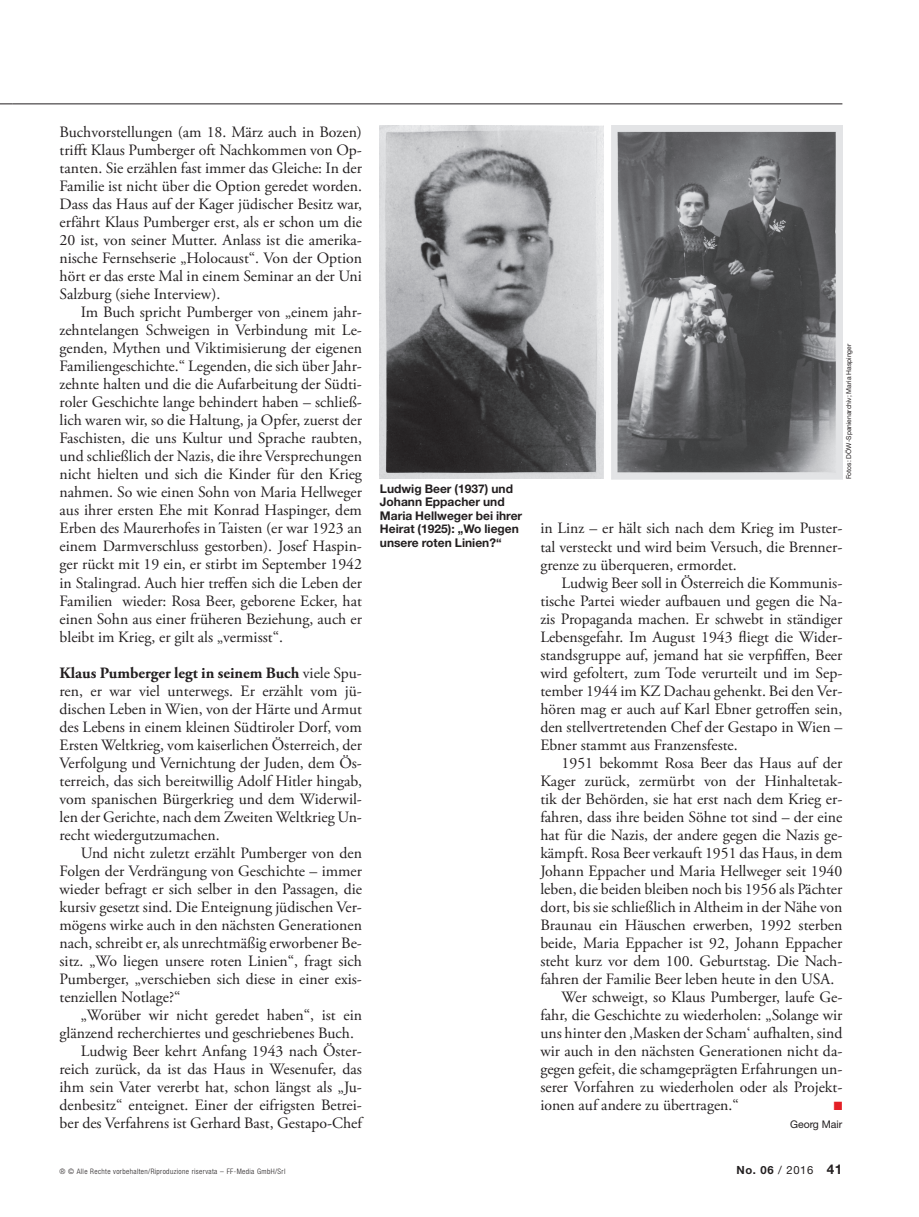
<style>
.page{position:relative;width:919px;height:1217px;background:#fff}
.page>*{position:absolute;margin:0;border:0;box-sizing:border-box;transform-origin:0 0}
.t1{font:15.75px/18px "Adobe Garamond Pro";color:#231f20;text-align:justify}
.t2{font:700 12px/13.5px "Helvetica Neue LT Std";color:#231f20}
.t3{font:12px "Zapf Dingbats ITC";color:#e41f25;scale:.95 1}
.t4{font:700 11.25px "Helvetica Neue LT Std";color:#231f20}
.t5{font:10.5px "Helvetica Neue LT Std";color:#231f20}
.t6{font:300 condensed 7.5px "Helvetica Neue LT Std";letter-spacing:.05em;color:#231f20}
.t7{font:6.75px "Helvetica Neue LT Std";color:#231f20}
.s1{font-weight:700}
.s2{font-weight:400}
.s3{font-size:13.5px}
</style>
<div class="page">
<svg style="left:0;top:103px;width:13px;height:1px"></svg>
<hr style="left:13px;top:103px;width:829px;height:1px;background:#231f20">
<img style="left:380px;top:125px;width:223px;height:353px">
<img style="left:612px;top:125px;width:230px;height:354px">
<p class="t1" style="left:60px;top:124px;width:304px">Buchvorstellungen (am 18. März auch in Bozen) trifft Klaus Pumberger oft Nachkommen von Op&shy;tanten. Sie erzählen fast immer das Gleiche: In der Familie ist nicht über die Option geredet worden.<br>Dass das Haus auf der Kager jüdischer Besitz war, erfährt Klaus Pumberger erst, als er schon um die 20 ist, von seiner Mutter. Anlass ist die amerika&shy;nische Fernsehserie „Holocaust“. Von der Option hört er das erste Mal in einem Seminar an der Uni Salzburg (siehe Interview).</p>
<p class="t1" style="left:60px;top:304px;width:304px;text-indent:21px">Im Buch spricht Pumberger von „einem jahr&shy;zehntelangen Schweigen in Verbindung mit Le&shy;genden, Mythen und Viktimisierung der eigenen Familiengeschichte.“ Legenden, die sich über Jahr&shy;zehnte halten und die die Aufarbeitung der Südti&shy;roler Geschichte lange behindert haben – schließ&shy;lich waren wir, so die Haltung, ja Opfer, zuerst der Faschisten, die uns Kultur und Sprache raubten, und schließlich der Nazis, die ihre Versprechungen nicht hielten und sich die Kinder für den Krieg nahmen. So wie einen Sohn von Maria Hellweger aus ihrer ersten Ehe mit Konrad Haspinger, dem Erben des Maurerhofes in Taisten (er war 1923 an einem Darmverschluss gestorben). Josef Haspin&shy;ger rückt mit 19 ein, er stirbt im September 1942 in Stalingrad. Auch hier treffen sich die Leben der Familien wieder: Rosa Beer, geborene Ecker, hat einen Sohn aus einer früheren Beziehung, auch er bleibt im Krieg, er gilt als „vermisst“.</p>
<p class="t1" style="left:60px;top:664px;width:304px"><span class="s1">Klaus Pumberger legt in seinem Buch</span> viele Spu&shy;ren, er war viel unterwegs. Er erzählt vom jü&shy;dischen Leben in Wien, von der Härte und Armut des Lebens in einem kleinen Südtiroler Dorf, vom Ersten Weltkrieg, vom kaiserlichen Österreich, der Verfolgung und Vernichtung der Juden, dem Ös&shy;terreich, das sich bereitwillig Adolf Hitler hingab, vom spanischen Bürgerkrieg und dem Widerwil&shy;len der Gerichte, nach dem Zweiten Weltkrieg Un&shy;recht wiedergutzumachen.</p>
<p class="t1" style="left:60px;top:844px;width:304px;text-indent:21px">Und nicht zuletzt erzählt Pumberger von den Folgen der Verdrängung von Geschichte – immer wieder befragt er sich selber in den Passagen, die kursiv gesetzt sind. Die Enteignung jüdischen Ver&shy;mögens wirke auch in den nächsten Generationen nach, schreibt er, als unrechtmäßig erworbener Be&shy;sitz. „Wo liegen unsere roten Linien“, fragt sich Pumberger, „verschieben sich diese in einer exis&shy;tenziellen Notlage?“</p>
<p class="t1" style="left:81px;top:1006px;width:282px">„Worüber wir nicht geredet haben“, ist ein</p>
<p class="t1" style="left:60px;top:1024px;width:296px">glänzend recherchiertes und geschriebenes Buch.</p>
<p class="t1" style="left:81px;top:1042px;width:282px">Ludwig Beer kehrt Anfang 1943 nach Öster-</p>
<p class="t1" style="left:60px;top:1060px;width:304px">reich zurück, da ist das Haus in Wesenufer, das</p>
<p class="t1" style="left:60px;top:1078px;width:304px">ihm sein Vater vererbt hat, schon längst als „Ju-</p>
<p class="t1" style="left:60px;top:1096px;width:304px">denbesitz“ enteignet. Einer der eifrigsten Betrei-</p>
<p class="t1" style="left:60px;top:1114px;width:304px">ber des Verfahrens ist Gerhard Bast, Gestapo-Chef</p>
<p class="t2" style="left:380px;top:482px;width:144px">Ludwig Beer (1937) und<br>Johann Eppacher und<br>Maria Hellweger bei ihrer<br>Heirat (1925): „Wo liegen unsere roten Linien?“</p>
<p class="t7" style="left:846px;top:479px;width:137px;rotate:-90deg">Fotos: DÖW-Spanienarchiv; Maria Haspinger</p>
<p class="t1" style="left:540px;top:520px;width:303px">in Linz – er hält sich nach dem Krieg im Puster&shy;tal versteckt und wird beim Versuch, die Brenner&shy;grenze zu überqueren, ermordet.</p>
<p class="t1" style="left:540px;top:574px;width:303px;text-indent:21px">Ludwig Beer soll in Österreich die Kommunis&shy;tische Partei wieder aufbauen und gegen die Na&shy;zis Propaganda machen. Er schwebt in ständiger Lebensgefahr. Im August 1943 fliegt die Wider&shy;standsgruppe auf, jemand hat sie verpfiffen, Beer wird gefoltert, zum Tode verurteilt und im Sep&shy;tember 1944 im KZ Dachau gehenkt. Bei den Ver&shy;hören mag er auch auf Karl Ebner getroffen sein, den stellvertretenden Chef der Gestapo in Wien – Ebner stammt aus Franzensfeste.</p>
<p class="t1" style="left:561px;top:755px;width:282px">1951 bekommt Rosa Beer das Haus auf der</p>
<p class="t1" style="left:540px;top:773px;width:303px">Kager zurück, zermürbt von der Hinhaltetak-</p>
<p class="t1" style="left:540px;top:791px;width:303px">tik der Behörden, sie hat erst nach dem Krieg er-</p>
<p class="t1" style="left:540px;top:809px;width:303px">fahren, dass ihre beiden Söhne tot sind – der eine</p>
<p class="t1" style="left:540px;top:827px;width:303px">hat für die Nazis, der andere gegen die Nazis ge-</p>
<p class="t1" style="left:540px;top:845px;width:303px">kämpft. Rosa Beer verkauft 1951 das Haus, in dem</p>
<p class="t1" style="left:540px;top:863px;width:303px">Johann Eppacher und Maria Hellweger seit 1940</p>
<p class="t1" style="left:540px;top:881px;width:303px">leben, die beiden bleiben noch bis 1956 als Pächter</p>
<p class="t1" style="left:540px;top:899px;width:303px">dort, bis sie schließlich in Altheim in der Nähe von</p>
<p class="t1" style="left:540px;top:917px;width:303px">Braunau ein Häuschen erwerben, 1992 sterben</p>
<p class="t1" style="left:540px;top:935px;width:303px">beide, Maria Eppacher ist 92, Johann Eppacher</p>
<p class="t1" style="left:540px;top:953px;width:303px">steht kurz vor dem 100. Geburtstag. Die Nach-</p>
<p class="t1" style="left:540px;top:971px;width:295px">fahren der Familie Beer leben heute in den USA.</p>
<p class="t1" style="left:561px;top:989px;width:282px">Wer schweigt, so Klaus Pumberger, laufe Ge-</p>
<p class="t1" style="left:540px;top:1007px;width:303px">fahr, die Geschichte zu wiederholen: „Solange wir</p>
<p class="t1" style="left:540px;top:1025px;width:303px">uns hinter den ‚Masken der Scham‘ aufhalten, sind</p>
<p class="t1" style="left:540px;top:1043px;width:303px">wir auch in den nächsten Generationen nicht da-</p>
<p class="t1" style="left:540px;top:1061px;width:303px">gegen gefeit, die schamgeprägten Erfahrungen un-</p>
<p class="t1" style="left:540px;top:1079px;width:303px">serer Vorfahren zu wiederholen oder als Projekt-</p>
<p class="t1" style="left:540px;top:1097px;width:200px">ionen auf andere zu übertragen.“</p>
<p class="t3" style="left:833px;top:1099px;width:11px">■</p>
<p class="t5" style="left:790px;top:1120px;width:54px">Georg Mair</p>
<p class="t6" style="left:60px;top:1167px;width:227px">® © Alle Rechte vorbehalten/Riproduzione riservata – FF-Media GmbH/Srl</p>
<p class="t4" style="left:736px;top:1165px;width:107px">No. 06 <span class="s2">/ 2016</span> <span class="s3">41</span></p>
</div>
